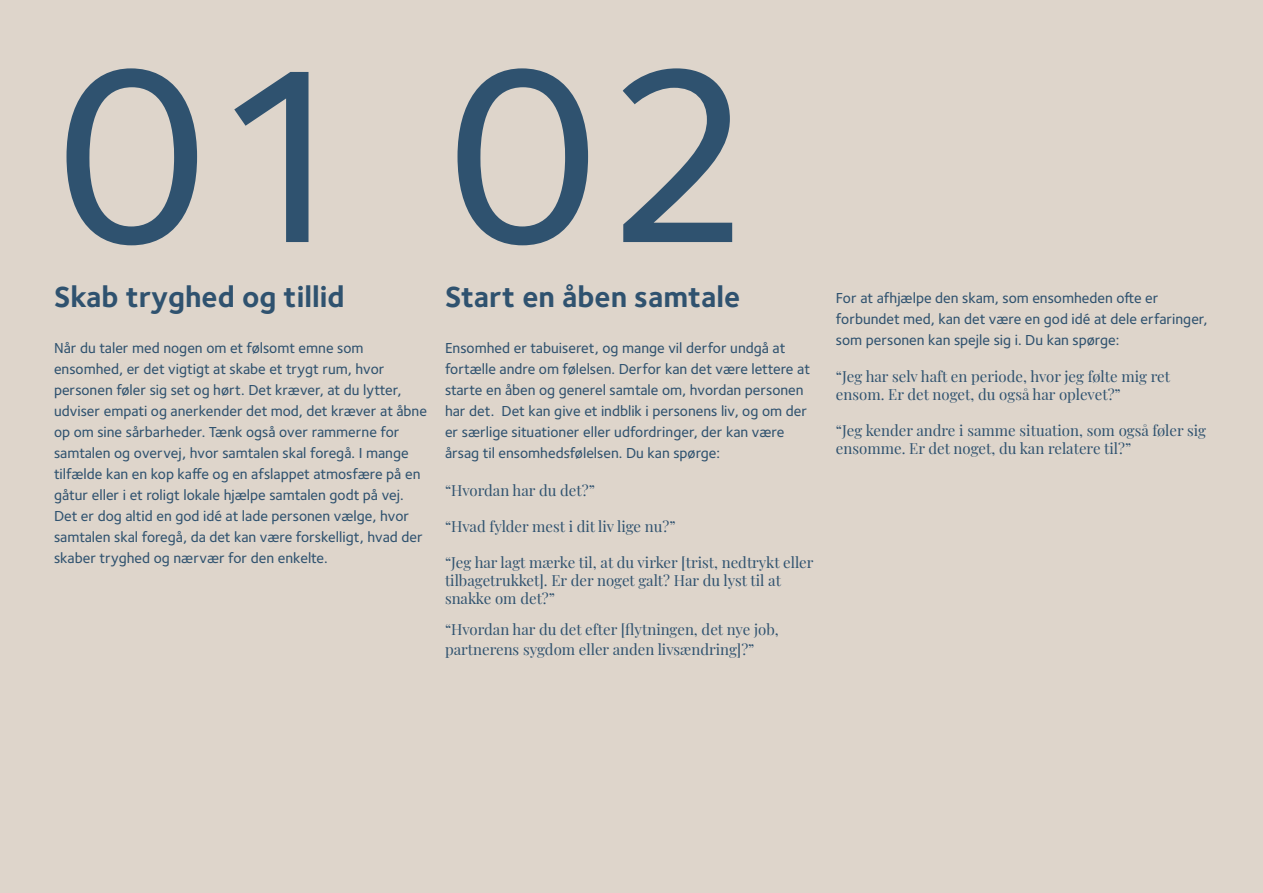
<style>
.page{position:relative;width:1263px;height:893px;background:#ded5cb}
.page>*{position:absolute;margin:0;border:0;box-sizing:border-box;transform-origin:0 0}
.t1{font:500 255px "Foundry Sterling OT3";color:#2f526f}
.t2{font:700 30px "Foundry Sterling OT3";color:#2f526f}
.P2{font:500 15px/21px "Foundry Sterling";color:#2f526f}
.P2-2{font:15px/18px "Playfair Display";color:#2f526f}
.Citater_fremhævninger{font:15px/19.8px "Playfair Display";color:#2f526f}
</style>
<div class="page">
<h1 class="t1" style="left:54px;top:-35px;width:704px">01 02</h1>
<h3 class="t2" style="left:445px;top:273px;width:297px">Start en åben samtale</h3>
<p class="P2" style="left:54px;top:338px;width:374px">Når du taler med nogen om et følsomt emne som ensomhed, er det vigtigt at skabe et trygt rum, hvor personen føler sig set og hørt. Det kræver, at du lytter, udviser empati og anerkender det mod, det kræver at åbne op om sine sårbarheder. Tænk også over rammerne for samtalen og overvej, hvor samtalen skal foregå. I mange tilfælde kan en kop kaffe og en afslappet atmosfære på en gåtur eller i et roligt lokale hjælpe samtalen godt på vej.<br>Det er dog altid en god idé at lade personen vælge, hvor samtalen skal foregå, da det kan være forskelligt, hvad der skaber tryghed og nærvær for den enkelte.</p>
<p class="P2" style="left:445px;top:338px;width:366px">Ensomhed er tabuiseret, og mange vil derfor undgå at fortælle andre om følelsen. Derfor kan det være lettere at starte en åben og generel samtale om, hvordan personen har det. Det kan give et indblik i personens liv, og om der er særlige situationer eller udfordringer, der kan være årsag til ensomhedsfølelsen. Du kan spørge:</p>
<h3 class="t2" style="left:54px;top:273px;width:292px">Skab tryghed og tillid</h3>
<p class="P2-2" style="left:445px;top:480px;width:151px">“Hvordan har du det?”</p>
<p class="P2-2" style="left:445px;top:516px;width:232px">“Hvad fylder mest i dit liv lige nu?”</p>
<p class="P2-2" style="left:445px;top:552px;width:370px">“Jeg har lagt mærke til, at du virker [trist, nedtrykt eller tilbagetrukket]. Er der noget galt? Har du lyst til at snakke om det?”</p>
<p class="Citater_fremhævninger" style="left:445px;top:618px;width:335px">“Hvordan har du det efter [flytningen, det nye job, partnerens sygdom eller anden livsændring]?”</p>
<p class="P2" style="left:836px;top:287px;width:373px">For at afhjælpe den skam, som ensomheden ofte er forbundet med, kan det være en god idé at dele erfaringer, som personen kan spejle sig i. Du kan spørge:</p>
<p class="P2-2" style="left:836px;top:366px;width:336px">“Jeg har selv haft en periode, hvor jeg følte mig ret ensom. Er det noget, du også har oplevet?”</p>
<p class="P2-2" style="left:836px;top:420px;width:372px">“Jeg kender andre i samme situation, som også føler sig ensomme. Er det noget, du kan relatere til?”</p>
</div>
